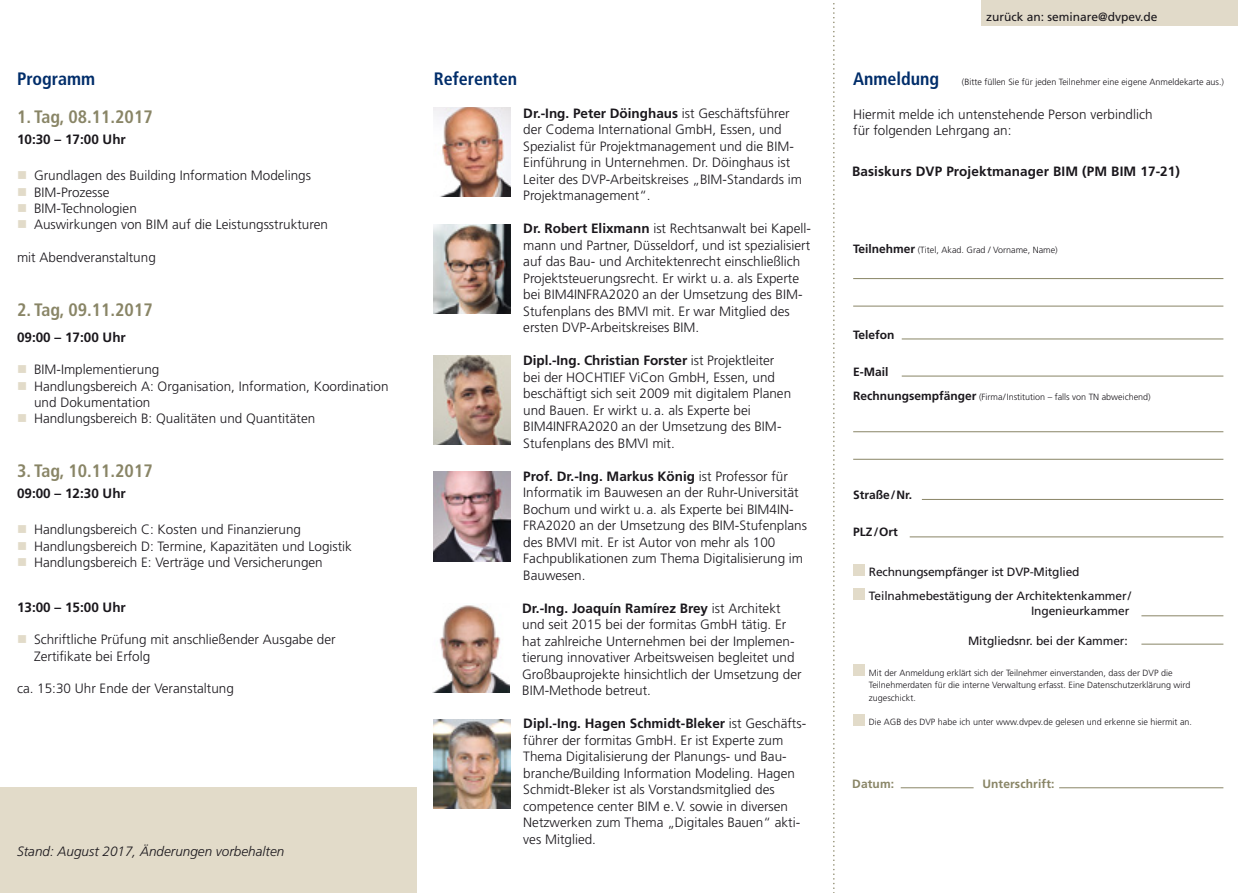
<style>
.page{position:relative;width:1238px;height:893px;background:#fff}
.page>*{position:absolute;margin:0;border:0;box-sizing:border-box;transform-origin:0 0}
.t1{font:700 condensed 18px "Frutiger";color:#898566}
.t2{font:700 condensed 18px "Frutiger";color:#002d6a}
.t3{font:300 13.5px/16.5px "Frutiger";color:#1a171c}
.t4{font:700 13.5px "Frutiger";letter-spacing:.01em;color:#1a171c}
.t5{font:italic 300 13.5px "Frutiger";color:#1a171c}
.t6{font:12px/24px "Frutiger";letter-spacing:-.01em;color:#1a171c}
.t7{font:700 12px "Frutiger";color:#1a171c}
.t8{font:700 12px "Frutiger";letter-spacing:.01em;color:#898566}
.t9{font:300 9px/12.3px "Frutiger";color:#1a171c}
.s1{color:#e2dbc9}
.s2{font-weight:700}
.s3{font-weight:700;font-size:12px}
</style>
<div class="page">
<div style="left:853px;top:714px;width:11px;height:11px;background:#e2dbc9"></div>
<svg style="left:833px;top:3px;width:1px;height:890px"></svg>
<hr style="left:900px;top:787px;width:73px;height:1px;background:#898566">
<hr style="left:1059px;top:787px;width:164px;height:1px;background:#898566">
<hr style="left:853px;top:306px;width:370px;height:1px;background:#898566">
<hr style="left:853px;top:278px;width:370px;height:1px;background:#898566">
<div style="left:853px;top:565px;width:11px;height:11px;background:#e2dbc9"></div>
<div style="left:853px;top:588px;width:11px;height:12px;background:#e2dbc9"></div>
<div style="left:853px;top:665px;width:11px;height:11px;background:#e2dbc9"></div>
<hr style="left:853px;top:459px;width:370px;height:1px;background:#898566">
<hr style="left:853px;top:431px;width:370px;height:1px;background:#898566">
<hr style="left:909px;top:537px;width:314px;height:1px;background:#898566">
<hr style="left:901px;top:339px;width:322px;height:1px;background:#898566">
<hr style="left:921px;top:499px;width:302px;height:1px;background:#898566">
<hr style="left:901px;top:376px;width:322px;height:1px;background:#898566">
<hr style="left:1141px;top:615px;width:82px;height:1px;background:#898566">
<hr style="left:1141px;top:644px;width:82px;height:1px;background:#898566">
<div style="left:0;top:787px;width:417px;height:106px;background:#e2dbc9"></div>
<img style="left:434px;top:107px;width:76px;height:89px">
<img style="left:434px;top:224px;width:76px;height:90px">
<img style="left:434px;top:356px;width:76px;height:89px">
<img style="left:434px;top:472px;width:76px;height:89px">
<img style="left:433px;top:605px;width:76px;height:88px">
<img style="left:434px;top:719px;width:76px;height:89px">
<div style="left:981px;top:0;width:256px;height:26px;background:#e1dac9"></div>
<h1 class="t2" style="left:17px;top:68px;width:80px">Programm</h1>
<h1 class="t1" style="left:17px;top:106px;width:137px">1. Tag, 08.11.2017</h1>
<p class="t4" style="left:17px;top:131px;width:110px">10:30 – 17:00 Uhr</p>
<p class="t3" style="left:17px;top:168px;width:295px"><span class="s1">■</span> Grundlagen des Building Information Modelings</p>
<p class="t3" style="left:17px;top:184px;width:94px"><span class="s1">■</span> BIM-Prozesse</p>
<p class="t3" style="left:17px;top:200px;width:121px"><span class="s1">■</span> BIM-Technologien</p>
<p class="t3" style="left:17px;top:216px;width:312px"><span class="s1">■</span> Auswirkungen von BIM auf die Leistungsstrukturen</p>
<p class="t3" style="left:17px;top:249px;width:140px">mit Abendveranstaltung</p>
<h1 class="t1" style="left:17px;top:299px;width:137px">2. Tag, 09.11.2017</h1>
<p class="t4" style="left:17px;top:329px;width:110px">09:00 – 17:00 Uhr</p>
<p class="t3" style="left:17px;top:361px;width:144px"><span class="s1">■</span> BIM-Implementierung</p>
<p class="t3" style="left:34px;top:378px;width:356px;text-indent:-17px"><span class="s1">■</span> Handlungsbereich A: Organisation, Information, Koordination und Dokumentation</p>
<p class="t3" style="left:17px;top:410px;width:300px"><span class="s1">■</span> Handlungsbereich B: Qualitäten und Quantitäten</p>
<h1 class="t1" style="left:17px;top:460px;width:137px">3. Tag, 10.11.2017</h1>
<p class="t4" style="left:17px;top:485px;width:110px">09:00 – 12:30 Uhr</p>
<p class="t3" style="left:17px;top:521px;width:285px"><span class="s1">■</span> Handlungsbereich C: Kosten und Finanzierung</p>
<p class="t3" style="left:17px;top:538px;width:336px"><span class="s1">■</span> Handlungsbereich D: Termine, Kapazitäten und Logistik</p>
<p class="t3" style="left:17px;top:554px;width:307px"><span class="s1">■</span> Handlungsbereich E: Verträge und Versicherungen</p>
<p class="t4" style="left:17px;top:599px;width:110px">13:00 – 15:00 Uhr</p>
<p class="t3" style="left:34px;top:632px;width:303px;text-indent:-17px"><span class="s1">■</span> Schriftliche Prüfung mit anschließender Ausgabe der<br>Zertifikate bei Erfolg</p>
<p class="t3" style="left:17px;top:680px;width:218px">ca. 15:30 Uhr Ende der Veranstaltung</p>
<p class="t5" style="left:17px;top:844px;width:269px">Stand: August 2017, Änderungen vorbehalten</p>
<h1 class="t2" style="left:434px;top:68px;width:85px">Referenten</h1>
<p class="t3" style="left:523px;top:105px;width:280px"><span class="s2">Dr.-Ing. Peter Döinghaus</span> ist Geschäftsführer der Codema International GmbH, Essen, und Spezialist für Projektmanagement und die BIM-Einführung in Unternehmen. Dr. Döinghaus ist Leiter des DVP-Arbeitskreises „BIM-Standards im Projektmanagement“.</p>
<p class="t3" style="left:523px;top:221px;width:289px"><span class="s2">Dr. Robert Elixmann</span> ist Rechtsanwalt bei Kapell&shy;mann und Partner, Düsseldorf, und ist spezialisiert auf das Bau- und Architektenrecht einschließlich Projektsteuerungsrecht. Er wirkt u.a. als Experte bei BIM4INFRA2020 an der Umsetzung des BIM-Stufenplans des BMVI mit. Er war Mitglied des ersten DVP-Arbeitskreises BIM.</p>
<p class="t3" style="left:523px;top:352px;width:269px"><span class="s2">Dipl.-Ing. Christian Forster</span> ist Projektleiter bei der HOCHTIEF ViCon GmbH, Essen, und beschäftigt sich seit 2009 mit digitalem Planen und Bauen. Er wirkt u. a. als Experte bei BIM4INFRA2020 an der Umsetzung des BIM-Stufenplans des BMVI mit.</p>
<p class="t3" style="left:523px;top:468px;width:285px"><span class="s2">Prof. Dr.-Ing. Markus König</span> ist Professor für Informatik im Bauwesen an der Ruhr-Universität Bochum und wirkt u. a. als Experte bei BIM4IN-FRA2020 an der Umsetzung des BIM-Stufenplans des BMVI mit. Er ist Autor von mehr als 100<br>Fachpublikationen zum Thema Digitalisierung im Bauwesen.</p>
<p class="t3" style="left:522px;top:600px;width:281px"><span class="s2">Dr.-Ing. Joaquín Ramírez Brey</span> ist Architekt und seit 2015 bei der formitas GmbH tätig. Er hat zahlreiche Unternehmen bei der Implemen&shy;tierung innovativer Arbeitsweisen begleitet und Großbauprojekte hinsichtlich der Umsetzung der BIM-Methode betreut.</p>
<p class="t3" style="left:523px;top:715px;width:284px"><span class="s2">Dipl.-Ing. Hagen Schmidt-Bleker</span> ist Geschäfts&shy;führer der formitas GmbH. Er ist Experte zum Thema Digitalisierung der Planungs- und Bau&shy;branche/Building Information Modeling. Hagen Schmidt-Bleker ist als Vorstandsmitglied des competence center BIM e.V. sowie in diversen Netzwerken zum Thema „Digitales Bauen“ akti&shy;ves Mitglied.</p>
<p class="t6" style="left:986px;top:5px;width:173px">zurück an: seminare@dvpev.de</p>
<h1 class="t2" style="left:853px;top:68px;width:88px">Anmeldung</h1>
<p class="t9" style="left:961px;top:75px;width:264px">(Bitte füllen Sie für jeden Teilnehmer eine eigene Anmeldekarte aus.)</p>
<p class="t3" style="left:853px;top:106px;width:301px">Hiermit melde ich untenstehende Person verbindlich für folgenden Lehrgang an:</p>
<p class="t4" style="left:852px;top:163px;width:329px">Basiskurs DVP Projektmanager BIM (PM BIM 17-21)</p>
<p class="t9" style="left:853px;top:243px;width:206px"><span class="s3">Teilnehmer</span> (Titel, Akad. Grad / Vorname, Name)</p>
<p class="t7" style="left:853px;top:327px;width:43px">Telefon</p>
<p class="t7" style="left:853px;top:364px;width:37px">E-Mail</p>
<p class="t9" style="left:853px;top:391px;width:299px"><span class="s3">Rechnungsempfänger</span> (Firma/Institution – falls von TN abweichend)</p>
<p class="t7" style="left:853px;top:487px;width:60px">Straße / Nr.</p>
<p class="t7" style="left:853px;top:524px;width:46px">PLZ/Ort</p>
<p class="t6" style="left:868px;top:560px;width:264px">Rechnungsempfänger ist DVP-Mitglied<br>Teilnahmebestätigung der Architektenkammer/</p>
<p class="t6" style="left:1030px;top:599px;width:100px">Ingenieurkammer</p>
<p class="t6" style="left:967px;top:629px;width:161px">Mitgliedsnr. bei der Kammer:</p>
<p class="t9" style="left:868px;top:667px;width:323px">Mit der Anmeldung erklärt sich der Teilnehmer einverstanden, dass der DVP die<br>Teilnehmerdaten für die interne Verwaltung erfasst. Eine Datenschutzerklärung wird zugeschickt.</p>
<p class="t9" style="left:868px;top:716px;width:324px">Die AGB des DVP habe ich unter www.dvpev.de gelesen und erkenne sie hiermit an.</p>
<p class="t8" style="left:852px;top:777px;width:43px">Datum:</p>
<p class="t8" style="left:982px;top:777px;width:74px">Unterschrift:</p>
</div>
